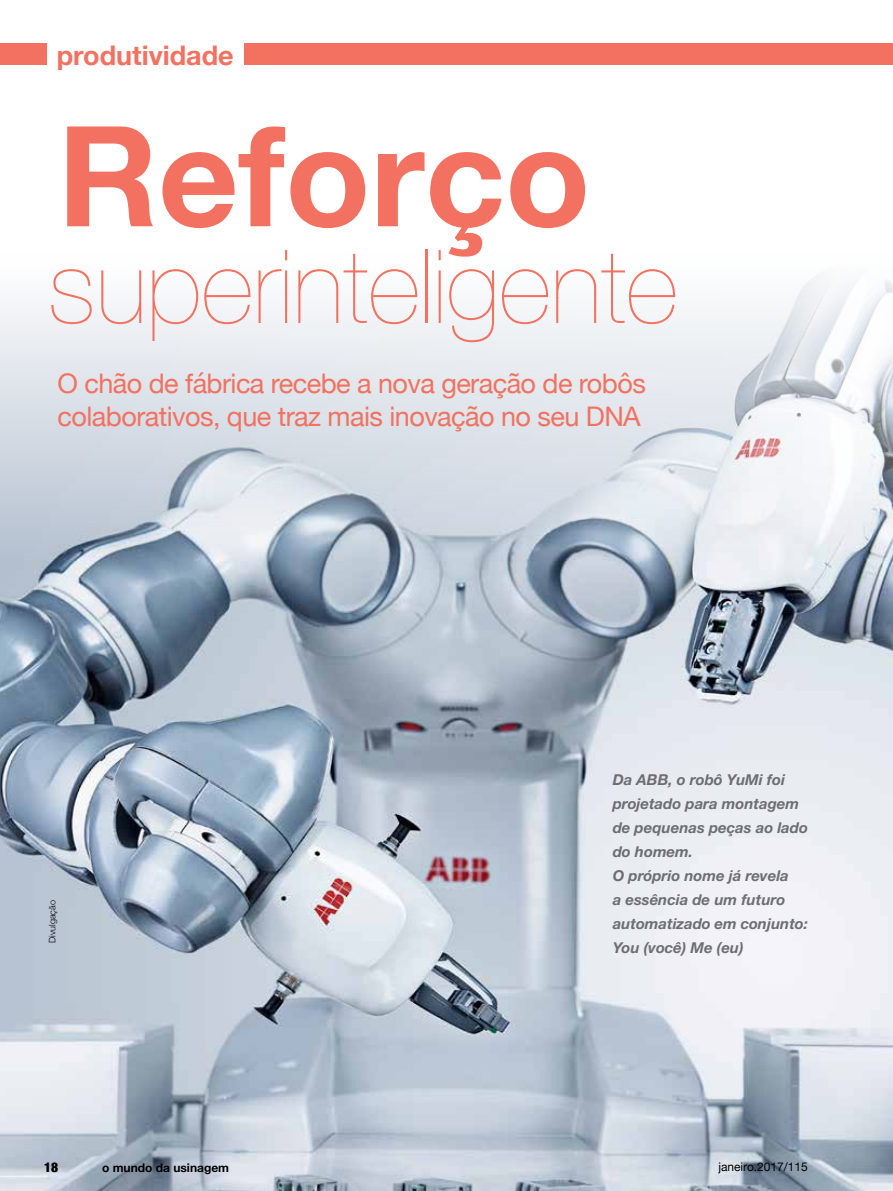
<style>
.page{position:relative;width:893px;height:1191px;background:#fff}
.page>*{position:absolute;margin:0;border:0;box-sizing:border-box;transform-origin:0 0}
.t1{font:700 139.65px "Helvetica Neue";color:#f37160}
.t2{font:200 102.3px "Helvetica Neue";color:#f37160}
.t3{font:27px/33px "Helvetica Neue";letter-spacing:-.02em;color:#f37160}
.t4{font:700 27px "Helvetica Neue";color:#f37160}
.t5{font:italic 700 15px/24px "Helvetica Neue LT Std";color:#6d6e71}
.t6{font:900 condensed 13.5px "Helvetica Neue";color:#000}
.t7{font:700 12px "Helvetica Neue";color:#000}
.t8{font:12px "Helvetica Neue";color:#000}
.t9{font:300 9px "Helvetica Neue";color:#000}
</style>
<div class="page">
<img style="left:0;top:275px;width:893px;height:916px">
<div style="left:0;top:43px;width:47px;height:21px;background:#f37160"></div>
<div style="left:244px;top:43px;width:649px;height:21px;background:#f37160"></div>
<h3 class="t4" style="left:57px;top:34px;width:178px">produtividade</h3>
<h1 class="t1" style="left:58px;top:67px;width:534px">Reforço</h1>
<h2 class="t2" style="left:48px;top:207px;width:631px">superinteligente</h2>
<h3 class="t3" style="left:58px;top:368px;width:590px">O chão de fábrica recebe a nova geração de robôs colaborativos, que traz mais inovação no seu DNA</h3>
<p class="t9" style="left:45px;top:943px;width:44px;rotate:-90deg">Divulgação</p>
<p class="t5" style="left:613px;top:767px;width:197px">Da ABB, o robô YuMi foi projetado para montagem de pequenas peças ao lado do homem.<br>O próprio nome já revela<br>a essência de um futuro automatizado em conjunto:<br>You (você) Me (eu)</p>
<p class="t6" style="left:44px;top:1155px;width:16px">18</p>
<p class="t7" style="left:102px;top:1157px;width:129px">o mundo da usinagem</p>
<p class="t8" style="left:718px;top:1158px;width:91px">janeiro.2017/115</p>
</div>
